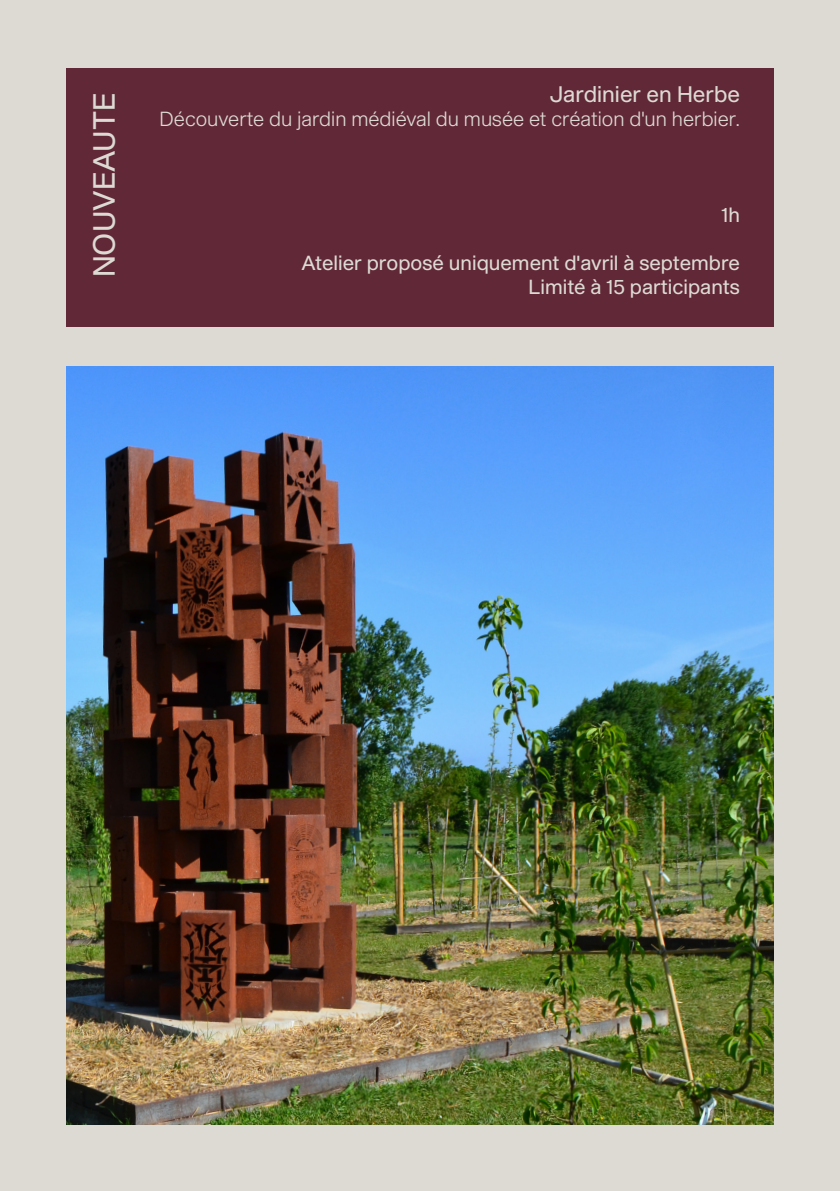
<style>
.page{position:relative;width:840px;height:1191px;background:#fff}
.page>*{position:absolute;margin:0;border:0;box-sizing:border-box;transform-origin:0 0}
.t1{font:30px "Shapiro Base 45 Welter";color:#dddad3}
.t2{font:22px "Shapiro Base 45 Welter";color:#dddad3}
.t3{font:20px "Shapiro Base 45 Welter";color:#dddad3}
.t4{font:20px "Shapiro Base 25 Super Fly";color:#dddad3}
</style>
<div class="page">
<div style="left:0;top:0;width:839px;height:1191px;background:#dddad3"></div>
<div style="left:66px;top:68px;width:707px;height:259px;background:#612837"></div>
<img style="left:66px;top:366px;width:707px;height:758px">
<p class="t1" style="left:83px;top:277px;width:186px;rotate:-90deg">NOUVEAUTE</p>
<p class="t2" style="left:549px;top:79px;width:191px">Jardinier en Herbe</p>
<p class="t4" style="left:159px;top:105px;width:581px">Découverte du jardin médiéval du musée et création d'un herbier.</p>
<p class="t3" style="left:721px;top:201px;width:20px">1h</p>
<p class="t3" style="left:301px;top:249px;width:439px">Atelier proposé uniquement d'avril à septembre</p>
<p class="t3" style="left:528px;top:273px;width:213px">Limité à 15 participants</p>
</div>
